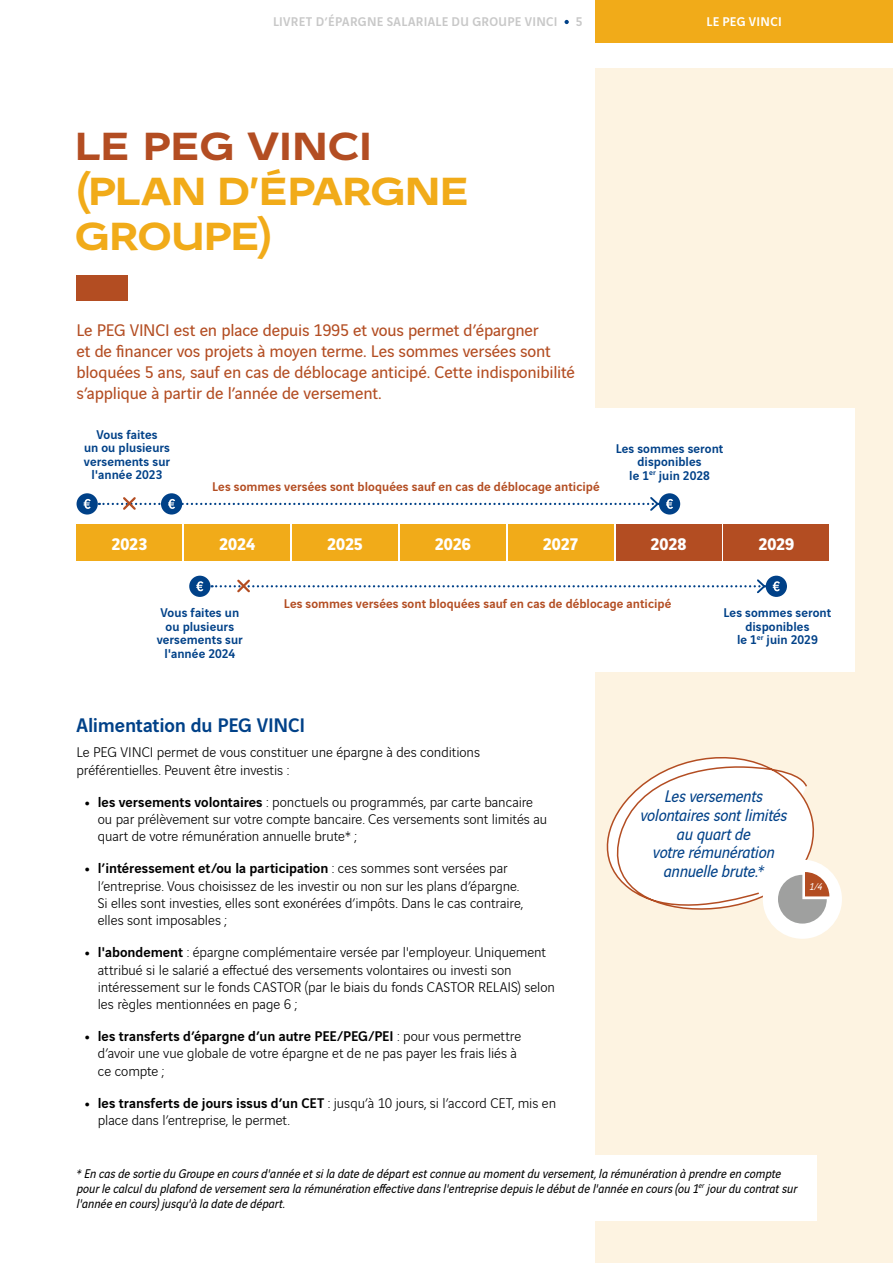
<style>
.page{position:relative;width:893px;height:1263px;background:#fff}
.page>*{position:absolute;margin:0;border:0;box-sizing:border-box;transform-origin:0 0}
._01-GRAND_Titre{font:700 42px/45px "Vinci Sans Expanded";letter-spacing:-.025em;color:#f1ab19}
._03-Titre_niveau_2{font:500 21px "Vinci Sans";letter-spacing:-.01em;color:#004188}
._02-Introduction{font:18px/21px "Vinci Sans";letter-spacing:-.01em;color:#b34d22}
._05-Exergue_colonne_VINCI{font:italic 18px/18.8px "Vinci Sans";letter-spacing:-.01em;color:#004188;text-align:center}
._05-Exergue_colonne_VINCI-2{font:700 18px "Vinci Sans";color:#fff}
._04-Texte_courant{font:300 15px/17.2px "Vinci Sans";letter-spacing:-.005em;color:#000}
._06-Mentions{font:italic 13.5px/15px "Vinci Sans";color:#000}
._07-Schemas_-_texte{font:500 13.5px/13.5px "Vinci Sans";letter-spacing:.005em;color:#004188;text-align:center}
.t1{font:500 13.5px "Vinci Sans";letter-spacing:.005em;color:#b34d22}
.t2{font:500 13.5px "Vinci Sans";letter-spacing:.025em;color:#c8c8c8}
.t3{font:500 13.5px "Vinci Sans";letter-spacing:.02em;color:#fff}
._05-Exergue_colonne_VINCI-3{font:italic 10.5px "Vinci Sans";color:#fff}
.s1{color:#b34d22}
.s2{font-weight:900}
.s3{font-weight:500}
</style>
<div class="page">
<div style="left:595px;top:68px;width:298px;height:1195px;background:#fdf3e1"></div>
<div style="left:595px;top:0;width:298px;height:43px;background:#f1ab19"></div>
<svg style="left:564px;top:20px;width:5px;height:4px"></svg>
<div style="left:38px;top:408px;width:817px;height:264px;background:#fff"></div>
<div style="left:77px;top:524px;width:105px;height:37px;background:#f1ab19"></div>
<div style="left:184px;top:524px;width:106px;height:37px;background:#f1ab19"></div>
<div style="left:292px;top:524px;width:106px;height:37px;background:#f1ab19"></div>
<div style="left:400px;top:524px;width:106px;height:37px;background:#f1ab19"></div>
<div style="left:508px;top:524px;width:105px;height:37px;background:#f1ab19"></div>
<div style="left:616px;top:524px;width:105px;height:37px;background:#b34d22"></div>
<div style="left:723px;top:524px;width:106px;height:37px;background:#b34d22"></div>
<div style="left:77px;top:493px;width:21px;height:21px;background:#004188;border-radius:50%"></div>
<svg style="left:84px;top:499px;width:7px;height:10px"></svg>
<svg style="left:161px;top:493px;width:21px;height:21px"></svg>
<div style="left:659px;top:493px;width:21px;height:21px;background:#004188;border-radius:50%"></div>
<svg style="left:666px;top:499px;width:7px;height:10px"></svg>
<div style="left:189px;top:576px;width:21px;height:21px;background:#004188;border-radius:50%"></div>
<svg style="left:196px;top:581px;width:7px;height:10px"></svg>
<div style="left:766px;top:576px;width:21px;height:21px;background:#004188;border-radius:50%"></div>
<svg style="left:773px;top:581px;width:7px;height:10px"></svg>
<svg style="left:99px;top:495px;width:561px;height:18px"></svg>
<svg style="left:212px;top:579px;width:555px;height:15px"></svg>
<div style="left:763px;top:860px;width:79px;height:79px;background:#fff;border-radius:50%"></div>
<svg style="left:606px;top:757px;width:223px;height:178px"></svg>
<div style="left:77px;top:1154px;width:739px;height:66px;background:#fff"></div>
<div style="left:77px;top:276px;width:51px;height:25px;background:#b34d22"></div>
<p class="t2" style="left:273px;top:12px;width:286px">LIVRET D’ÉPARGNE SALARIALE DU GROUPE VINCI</p>
<p class="t2" style="left:576px;top:12px;width:8px">5</p>
<p class="t3" style="left:706px;top:12px;width:77px">LE PEG VINCI</p>
<p class="_01-GRAND_Titre" style="left:75px;top:119px;width:397px"><span class="s1">LE PEG VINCI </span>(PLAN D’ÉPARGNE<br>GROUPE)</p>
<p class="_02-Introduction" style="left:77px;top:318px;width:500px">Le PEG VINCI est en place depuis 1995 et vous permet d’épargner<br>et de financer vos projets à moyen terme. Les sommes versées sont bloquées 5 ans, sauf en cas de déblocage anticipé. Cette indisponibilité s’applique à partir de l’année de versement.</p>
<p class="_07-Schemas_-_texte" style="left:84px;top:426px;width:88px">Vous faites<br>un ou plusieurs versements sur l'année 2023</p>
<p class="t1" style="left:212px;top:476px;width:389px">Les sommes versées sont bloquées sauf en cas de déblocage anticipé</p>
<p class="_07-Schemas_-_texte" style="left:616px;top:440px;width:109px">Les sommes seront disponibles<br>le 1<sup>er</sup> juin 2028</p>
<p class="_05-Exergue_colonne_VINCI-2" style="left:111px;top:529px;width:37px">2023</p>
<p class="_05-Exergue_colonne_VINCI-2" style="left:219px;top:529px;width:37px">2024</p>
<p class="_05-Exergue_colonne_VINCI-2" style="left:327px;top:529px;width:37px">2025</p>
<p class="_05-Exergue_colonne_VINCI-2" style="left:435px;top:529px;width:37px">2026</p>
<p class="_05-Exergue_colonne_VINCI-2" style="left:543px;top:529px;width:37px">2027</p>
<p class="_05-Exergue_colonne_VINCI-2" style="left:651px;top:529px;width:37px">2028</p>
<p class="_05-Exergue_colonne_VINCI-2" style="left:758px;top:529px;width:37px">2029</p>
<p class="_07-Schemas_-_texte" style="left:157px;top:605px;width:88px">Vous faites un ou plusieurs versements sur l'année 2024</p>
<p class="t1" style="left:284px;top:593px;width:389px">Les sommes versées sont bloquées sauf en cas de déblocage anticipé</p>
<p class="_07-Schemas_-_texte" style="left:723px;top:605px;width:109px">Les sommes seront disponibles<br>le 1<sup>er</sup> juin 2029</p>
<p class="_03-Titre_niveau_2" style="left:77px;top:708px;width:230px">Alimentation du PEG VINCI</p>
<p class="_04-Texte_courant" style="left:77px;top:743px;width:405px">Le PEG VINCI permet de vous constituer une épargne à des conditions préférentielles. Peuvent être investis :</p>
<p class="_04-Texte_courant" style="left:98px;top:792px;width:451px;text-indent:-13px"><span class="s2">•</span> <span class="s3">les versements volontaires</span> : ponctuels ou programmés, par carte bancaire ou par prélèvement sur votre compte bancaire. Ces versements sont limités au quart de votre rémunération annuelle brute* ;</p>
<p class="_04-Texte_courant" style="left:98px;top:859px;width:427px;text-indent:-13px"><span class="s2">•</span> <span class="s3">l’intéressement et/ou la participation</span> : ces sommes sont versées par l’entreprise. Vous choisissez de les investir ou non sur les plans d’épargne.<br>Si elles sont investies, elles sont exonérées d’impôts. Dans le cas contraire, elles sont imposables ;</p>
<p class="_04-Texte_courant" style="left:98px;top:942px;width:459px;text-indent:-13px"><span class="s2">•</span> <span class="s3">l'abondement</span> : épargne complémentaire versée par l'employeur. Uniquement attribué si le salarié a effectué des versements volontaires ou investi son intéressement sur le fonds CASTOR (par le biais du fonds CASTOR RELAIS) selon les règles mentionnées en page 6 ;</p>
<p class="_04-Texte_courant" style="left:98px;top:1026px;width:425px;text-indent:-13px"><span class="s2">•</span> <span class="s3">les transferts d’épargne d’un autre PEE/PEG/PEI</span> : pour vous permettre d’avoir une vue globale de votre épargne et de ne pas payer les frais liés à ce compte ;</p>
<p class="_04-Texte_courant" style="left:98px;top:1093px;width:460px;text-indent:-13px"><span class="s2">•</span> <span class="s3">les transferts de jours issus d’un CET</span> : jusqu’à 10 jours, si l’accord CET, mis en place dans l’entreprise, le permet.</p>
<p class="_05-Exergue_colonne_VINCI" style="left:640px;top:785px;width:148px">Les versements volontaires sont limités au quart de<br>votre rémunération annuelle brute.*</p>
<p class="_05-Exergue_colonne_VINCI-3" style="left:809px;top:879px;width:14px">1/4</p>
<p class="_06-Mentions" style="left:77px;top:1164px;width:722px">* En cas de sortie du Groupe en cours d'année et si la date de départ est connue au moment du versement, la rémunération à prendre en compte pour le calcul du plafond de versement sera la rémunération effective dans l'entreprise depuis le début de l'année en cours (ou 1<sup>er</sup> jour du contrat sur l'année en cours) jusqu'à la date de départ.</p>
</div>
